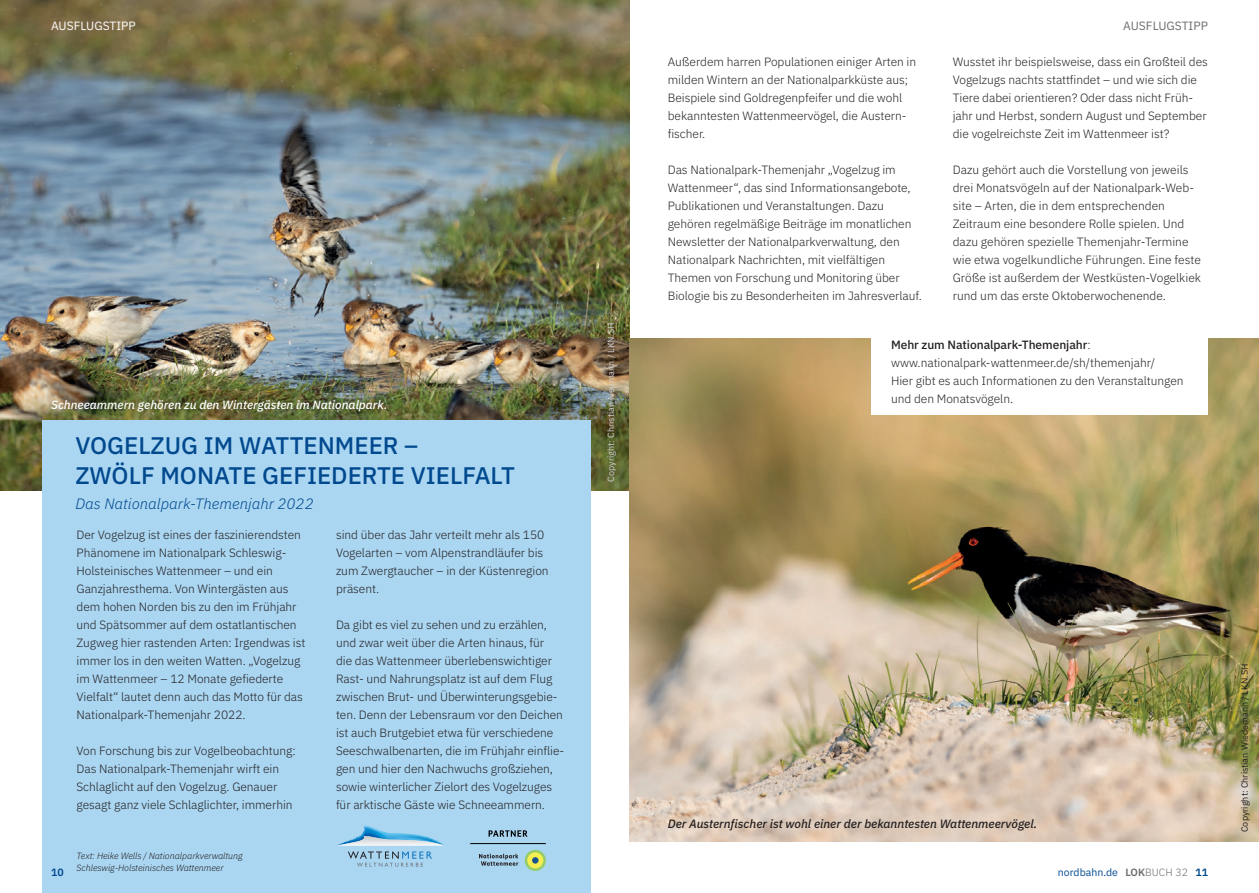
<style>
.page{position:relative;width:1259px;height:893px;background:#fff}
.page>*{position:absolute;margin:0;border:0;box-sizing:border-box;transform-origin:0 0}
.HL_Kai{font:500 24px/30px "IBM Plex Sans";color:#01498e}
.HL_Kai-2{font:italic 300 15px "IBM Plex Sans";color:#01498e}
.Copy{font:300 12px/18px "IBM Plex Sans";letter-spacing:-.005em;color:#231f20}
.Copy-2{font:italic 500 12px "IBM Plex Sans";color:#231f20}
.Copy-3{font:italic 500 12px "IBM Plex Sans";color:#fff}
.Copy-4{font:500 12px "IBM Plex Sans";letter-spacing:-.005em;color:#231f20}
.t1{font:12px "IBM Plex Sans";color:#fff}
.t2{font:12px "IBM Plex Sans";color:#6c6d70}
.t3{font:10.5px "IBM Plex Sans";color:#01498e}
.t4{font:600 10.5px "IBM Plex Sans";color:#01498e}
.Copy-5{font:italic 300 9px "IBM Plex Sans";letter-spacing:-.005em;color:#231f20}
.t5{font:9px "IBM Plex Sans";color:#231f20}
.t6{font:9px "IBM Plex Sans";color:#cfd0d2}
.s1{font-weight:300}
.s2{font-weight:600;color:#6c6d70}
.s3{font-weight:300;color:#6c6d70}
.s4{font-weight:600}
</style>
<div class="page">
<img style="left:0;top:0;width:629px;height:491px">
<div style="left:43px;top:421px;width:548px;height:472px;background:#aad6f2"></div>
<img style="left:629px;top:338px;width:630px;height:504px">
<div style="left:872px;top:330px;width:336px;height:85px;background:#fff"></div>
<hr style="left:470px;top:843px;width:76px;height:1px;background:#000001">
<svg style="left:488px;top:830px;width:39px;height:7px"></svg>
<svg style="left:525px;top:850px;width:21px;height:21px"></svg>
<div style="left:527px;top:852px;width:16px;height:16px;background:#f4ee50;border-radius:50%"></div>
<div style="left:532px;top:857px;width:6px;height:7px;background:#17528b;border-radius:50%"></div>
<svg style="left:479px;top:854px;width:39px;height:12px"></svg>
<svg style="left:348px;top:826px;width:84px;height:41px"></svg>
<img style="left:338px;top:836px;width:105px;height:10px">
<img style="left:340px;top:836px;width:24px;height:9px">
<p class="t1" style="left:51px;top:16px;width:86px">AUSFLUGSTIPP</p>
<p class="Copy-3" style="left:51px;top:395px;width:338px">Schneeammern gehören zu den Wintergästen im Nationalpark.</p>
<p class="HL_Kai" style="left:75px;top:428px;width:441px">VOGELZUG IM WATTENMEER –<br>ZWÖLF MONATE GEFIEDERTE VIELFALT</p>
<p class="HL_Kai-2" style="left:75px;top:492px;width:240px">Das Nationalpark-Themenjahr 2022</p>
<p class="Copy" style="left:77px;top:524px;width:230px">Der Vogelzug ist eines der faszinierendsten Phänomene im Nationalpark Schleswig-Holsteinisches Wattenmeer – und ein Ganzjahresthema. Von Wintergästen aus dem hohen Norden bis zu den im Frühjahr und Spätsommer auf dem ostatlantischen Zugweg hier rastenden Arten: Irgendwas ist immer los in den weiten Watten. „Vogelzug im Wattenmeer – 12 Monate gefiederte Vielfalt“ lautet denn auch das Motto für das Nationalpark-Themenjahr 2022.</p>
<p class="Copy" style="left:77px;top:740px;width:221px">Von Forschung bis zur Vogelbeobachtung:<br>Das Nationalpark-Themenjahr wirft ein Schlaglicht auf den Vogelzug. Genauer gesagt ganz viele Schlaglichter, immerhin</p>
<p class="Copy" style="left:336px;top:524px;width:214px">sind über das Jahr verteilt mehr als 150<br>Vogelarten – vom Alpenstrandläufer bis zum Zwergtaucher – in der Küstenregion präsent.</p>
<p class="Copy" style="left:336px;top:614px;width:230px">Da gibt es viel zu sehen und zu erzählen, und zwar weit über die Arten hinaus, für<br>die das Wattenmeer überlebenswichtiger Rast- und Nahrungsplatz ist auf dem Flug zwischen Brut- und Überwinterungsgebie&shy;ten. Denn der Lebensraum vor den Deichen ist auch Brutgebiet etwa für verschiedene Seeschwalbenarten, die im Frühjahr einflie&shy;gen und hier den Nachwuchs großziehen, sowie winterlicher Zielort des Vogelzuges für arktische Gäste wie Schneeammern.</p>
<p class="t6" style="left:604px;top:481px;width:161px;rotate:-90deg">Copyright: Christian Neumann / LKN.SH</p>
<p class="Copy" style="left:668px;top:52px;width:250px">Außerdem harren Populationen einiger Arten in milden Wintern an der Nationalparkküste aus; Beispiele sind Goldregenpfeifer und die wohl bekanntesten Wattenmeervögel, die Austern&shy;fischer.</p>
<p class="Copy" style="left:668px;top:160px;width:255px">Das Nationalpark-Themenjahr „Vogelzug im Wattenmeer“, das sind Informationsangebote, Publikationen und Veranstaltungen. Dazu gehören regelmäßige Beiträge im monatlichen Newsletter der Nationalparkverwaltung, den Nationalpark Nachrichten, mit vielfältigen Themen von Forschung und Monitoring über Biologie bis zu Besonderheiten im Jahresverlauf.</p>
<p class="t2" style="left:1123px;top:16px;width:86px">AUSFLUGSTIPP</p>
<p class="Copy" style="left:952px;top:52px;width:257px">Wusstet ihr beispielsweise, dass ein Großteil des Vogelzugs nachts stattfindet – und wie sich die Tiere dabei orientieren? Oder dass nicht Früh&shy;jahr und Herbst, sondern August und September die vogelreichste Zeit im Wattenmeer ist?</p>
<p class="Copy" style="left:952px;top:160px;width:250px">Dazu gehört auch die Vorstellung von jeweils drei Monatsvögeln auf der Nationalpark-Web&shy;site – Arten, die in dem entsprechenden Zeitraum eine besondere Rolle spielen. Und dazu gehören spezielle Themenjahr-Termine wie etwa vogelkundliche Führungen. Eine feste Größe ist außerdem der Westküsten-Vogelkiek rund um das erste Oktoberwochenende.</p>
<p class="Copy-4" style="left:891px;top:336px;width:201px">Mehr zum Nationalpark-Themenjahr<span class="s1">:</span></p>
<p class="Copy" style="left:891px;top:353px;width:265px">www.nationalpark-wattenmeer.de/sh/themenjahr/</p>
<p class="Copy" style="left:891px;top:371px;width:294px">Hier gibt es auch Informationen zu den Veranstaltungen</p>
<p class="Copy" style="left:891px;top:389px;width:124px">und den Monatsvögeln.</p>
<p class="Copy-2" style="left:668px;top:814px;width:371px">Der Austernfischer ist wohl einer der bekanntesten Wattenmeervögel.</p>
<p class="Copy-5" style="left:77px;top:849px;width:168px">Text: Heike Wells / Nationalparkverwaltung</p>
<p class="Copy-5" style="left:77px;top:861px;width:149px">Schleswig-Holsteinisches Wattenmeer</p>
<p class="t4" style="left:51px;top:864px;width:14px">10</p>
<p class="t3" style="left:1058px;top:864px;width:152px">nordbahn.de <span class="s2">LOK</span><span class="s3">BUCH 32</span> <span class="s4">11</span></p>
<p class="t5" style="left:1237px;top:832px;width:170px;rotate:-90deg">Copyright: Christian Wiedemann / LKN.SH</p>
</div>
